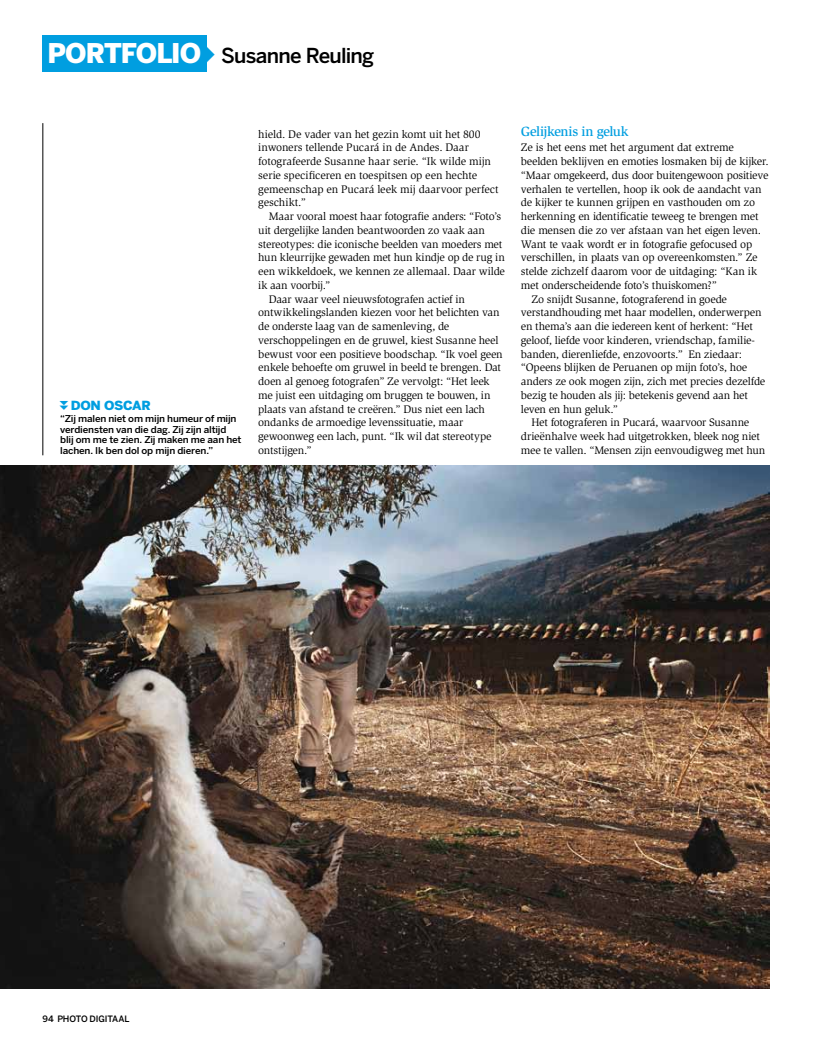
<style>
.page{position:relative;width:815px;height:1063px;background:#fff}
.page>*{position:absolute;margin:0;border:0;box-sizing:border-box;transform-origin:0 0}
.t1{font:900 27px "Benton Sans";letter-spacing:-.04em;color:#fff}
.t2{font:500 20.5px "Benton Sans";letter-spacing:-.035em;color:#000}
.t3{font:500 13.75px "Slimbach LT";letter-spacing:-.035em;color:#009ee0}
.t4{font:900 12.5px "Benton Sans";letter-spacing:-.025em;color:#009ee0;scale:1.05 1}
.t5{font:11.25px/13.8px "Slimbach LT";letter-spacing:-.02em;color:#000}
.t6{font:500 9.38px/10.6px "Benton Sans";letter-spacing:-.015em;color:#000;scale:1.05 1}
.t7{font:500 8.75px "Benton Sans";color:#000}
.s1{color:#009ee0}
</style>
<div class="page">
<hr style="left:43px;top:123px;width:1px;height:332px;background:#000">
<img style="left:0;top:466px;width:770px;height:523px">
<div style="left:43px;top:35px;width:164px;height:37px;background:#009ee0"></div>
<h1 class="t1" style="left:47px;top:37px;width:106px">PORTFOLIO</h1>
<h2 class="t2" style="left:196px;top:43px;width:180px"><span class="s1">✔</span>Susanne Reuling</h2>
<p class="t4" style="left:71px;top:398px;width:76px">DON OSCAR</p>
<p class="t6" style="left:60px;top:413px;width:174px">“Zij malen niet om mijn humeur of mijn verdiensten van die dag. Zij zijn altijd blij om me te zien. Zij maken me aan het lachen. I k ben dol op mijn dieren.”</p>
<p class="t5" style="left:258px;top:127px;width:242px">hield. De vader van het gezin komt uit het 800 inwoners tellende Pucará in de Andes. Daar fotografeerde Susanne haar serie. “Ik wilde mijn serie specificeren en toespitsen op een hechte gemeenschap en Pucará leek mij daarvoor perfect geschikt.”</p>
<p class="t5" style="left:269px;top:210px;width:234px">Maar vooral moest haar fotografie anders: “Foto’s</p>
<p class="t5" style="left:258px;top:223px;width:228px">uit dergelijke landen beantwoorden zo vaak aan</p>
<p class="t5" style="left:258px;top:237px;width:246px">stereotypes: die iconische beelden van moeders met</p>
<p class="t5" style="left:258px;top:251px;width:248px">hun kleurrijke gewaden met hun kindje op de rug in</p>
<p class="t5" style="left:258px;top:265px;width:248px">een wikkeldoek, we kennen ze allemaal. Daar wilde</p>
<p class="t5" style="left:258px;top:278px;width:74px">ik aan voorbij.”</p>
<p class="t5" style="left:269px;top:292px;width:198px">Daar waar veel nieuwsfotografen actief in</p>
<p class="t5" style="left:258px;top:306px;width:243px">ontwikkelingslanden kiezen voor het belichten van</p>
<p class="t5" style="left:258px;top:320px;width:193px">de onderste laag van de samenleving, de</p>
<p class="t5" style="left:258px;top:333px;width:242px">verschoppelingen en de gruwel, kiest Susanne heel</p>
<p class="t5" style="left:258px;top:347px;width:246px">bewust voor een positieve boodschap. “Ik voel geen</p>
<p class="t5" style="left:258px;top:361px;width:244px">enkele behoefte om gruwel in beeld te brengen. Dat</p>
<p class="t5" style="left:258px;top:375px;width:233px">doen al genoeg fotografen” Ze vervolgt: “Het leek</p>
<p class="t5" style="left:258px;top:388px;width:234px">me juist een uitdaging om bruggen te bouwen, in</p>
<p class="t5" style="left:258px;top:402px;width:228px">plaats van afstand te creëren.” Dus niet een lach</p>
<p class="t5" style="left:258px;top:416px;width:207px">ondanks de armoedige levenssituatie, maar</p>
<p class="t5" style="left:258px;top:430px;width:235px">gewoonweg een lach, punt. “Ik wil dat stereotype</p>
<p class="t5" style="left:258px;top:443px;width:55px">ontstijgen.”</p>
<p class="t3" style="left:521px;top:123px;width:109px">Gelijkenis in geluk</p>
<p class="t5" style="left:521px;top:141px;width:214px">Ze is het eens met het argument dat extreme</p>
<p class="t5" style="left:521px;top:155px;width:249px">beelden beklijven en emoties losmaken bij de kijker.</p>
<p class="t5" style="left:521px;top:168px;width:249px">“Maar omgekeerd, dus door buitengewoon positieve</p>
<p class="t5" style="left:521px;top:182px;width:242px">verhalen te vertellen, hoop ik ook de aandacht van</p>
<p class="t5" style="left:521px;top:196px;width:236px">de kijker te kunnen grijpen en vasthouden om zo</p>
<p class="t5" style="left:521px;top:210px;width:239px">herkenning en identificatie teweeg te brengen met</p>
<p class="t5" style="left:521px;top:223px;width:242px">die mensen die zo ver afstaan van het eigen leven.</p>
<p class="t5" style="left:521px;top:237px;width:233px">Want te vaak wordt er in fotografie gefocused op</p>
<p class="t5" style="left:521px;top:251px;width:238px">verschillen, in plaats van op overeenkomsten.” Ze</p>
<p class="t5" style="left:521px;top:265px;width:238px">stelde zichzelf daarom voor de uitdaging: “Kan ik</p>
<p class="t5" style="left:521px;top:278px;width:197px">met onderscheidende foto’s thuiskomen?”</p>
<p class="t5" style="left:532px;top:292px;width:197px">Zo snijdt Susanne, fotograferend in goede</p>
<p class="t5" style="left:521px;top:306px;width:242px">verstandhouding met haar modellen, onderwerpen</p>
<p class="t5" style="left:521px;top:320px;width:234px">en thema’s aan die iedereen kent of herkent: “Het</p>
<p class="t5" style="left:521px;top:333px;width:235px">geloof, liefde voor kinderen, vriendschap, familie-</p>
<p class="t5" style="left:521px;top:347px;width:223px">banden, dierenliefde, enzovoorts.” En ziedaar:</p>
<p class="t5" style="left:521px;top:361px;width:228px">“Opeens blijken de Peruanen op mijn foto’s, hoe</p>
<p class="t5" style="left:521px;top:375px;width:246px">anders ze ook mogen zijn, zich met precies dezelfde</p>
<p class="t5" style="left:521px;top:388px;width:229px">bezig te houden als jij: betekenis gevend aan het</p>
<p class="t5" style="left:521px;top:402px;width:98px">leven en hun geluk.”</p>
<p class="t5" style="left:532px;top:416px;width:219px">Het fotograferen in Pucará, waarvoor Susanne</p>
<p class="t5" style="left:521px;top:430px;width:240px">drieënhalve week had uitgetrokken, bleek nog niet</p>
<p class="t5" style="left:521px;top:443px;width:246px">mee te vallen. “Mensen zijn eenvoudigweg met hun</p>
<p class="t7" style="left:43px;top:1014px;width:88px">94 photo dig itaal</p>
</div>
